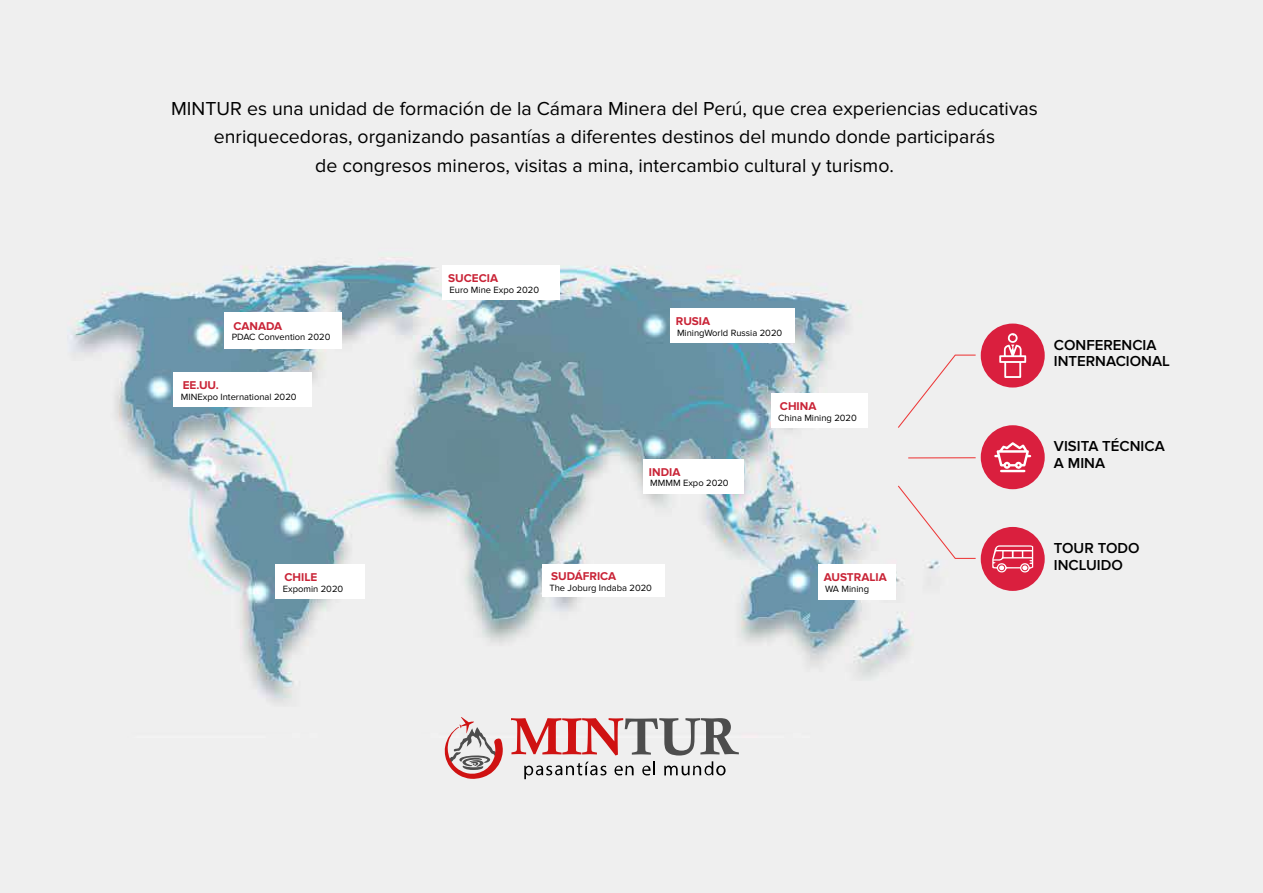
<style>
.page{position:relative;width:1263px;height:893px;background:#efefef}
.page>*{position:absolute;margin:0;border:0;box-sizing:border-box;transform-origin:0 0}
.t1{font:19.5px/28.5px "Proxima Nova";color:#000;text-align:center}
.t2{font:600 15px/16.5px "Proxima Nova";color:#000}
.t3{font:700 11.7px "Proxima Nova";color:#c92437}
.t4{font:9.45px "Proxima Nova";color:#000}
</style>
<div class="page">
<img style="left:68px;top:258px;width:965px;height:444px">
<div style="left:224px;top:312px;width:118px;height:37px;background:#fff"></div>
<div style="left:174px;top:372px;width:138px;height:35px;background:#fff"></div>
<div style="left:442px;top:266px;width:118px;height:34px;background:#fff"></div>
<div style="left:670px;top:308px;width:124px;height:35px;background:#fff"></div>
<div style="left:643px;top:459px;width:100px;height:34px;background:#fff"></div>
<div style="left:771px;top:394px;width:96px;height:34px;background:#fff"></div>
<div style="left:276px;top:565px;width:89px;height:34px;background:#fff"></div>
<div style="left:542px;top:565px;width:122px;height:32px;background:#fff"></div>
<div style="left:818px;top:565px;width:77px;height:35px;background:#fff"></div>
<div style="left:981px;top:324px;width:64px;height:64px;background:#da1f3e;border-radius:50%"></div>
<svg style="left:999px;top:333px;width:27px;height:45px"></svg>
<div style="left:981px;top:425px;width:64px;height:64px;background:#da1f3e;border-radius:50%"></div>
<svg style="left:994px;top:442px;width:37px;height:30px"></svg>
<div style="left:981px;top:527px;width:64px;height:64px;background:#da1f3e;border-radius:50%"></div>
<svg style="left:992px;top:545px;width:41px;height:27px"></svg>
<svg style="left:897px;top:354px;width:80px;height:75px"></svg>
<svg style="left:897px;top:484px;width:80px;height:75px"></svg>
<svg style="left:907px;top:457px;width:70px;height:2px"></svg>
<svg style="left:444px;top:717px;width:59px;height:62px"></svg>
<svg style="left:524px;top:762px;width:82px;height:17px"></svg>
<svg style="left:614px;top:766px;width:20px;height:9px"></svg>
<svg style="left:642px;top:761px;width:13px;height:14px"></svg>
<svg style="left:664px;top:761px;width:61px;height:14px"></svg>
<svg style="left:511px;top:718px;width:228px;height:37px"></svg>
<p class="t1" style="left:171px;top:94px;width:868px">MINTUR es una unidad de formación de la Cámara Minera del Perú, que crea experiencias educativas enriquecedoras, organizando pasantías a diferentes destinos del mundo donde participarás<br>de congresos mineros, visitas a mina, intercambio cultural y turismo.</p>
<p class="t3" style="left:233px;top:319px;width:50px">CANADA</p>
<p class="t4" style="left:232px;top:332px;width:100px">PDAC Convention 2020</p>
<p class="t3" style="left:183px;top:378px;width:38px">EE.UU.</p>
<p class="t4" style="left:181px;top:391px;width:117px">MINExpo International 2020</p>
<p class="t3" style="left:285px;top:570px;width:34px">CHILE</p>
<p class="t4" style="left:283px;top:583px;width:62px">Expomin 2020</p>
<p class="t3" style="left:448px;top:272px;width:51px">SUCECIA</p>
<p class="t4" style="left:449px;top:284px;width:91px">Euro Mine Expo 2020</p>
<p class="t3" style="left:676px;top:314px;width:36px">RUSIA</p>
<p class="t4" style="left:677px;top:327px;width:107px">MiningWorld Russia 2020</p>
<p class="t3" style="left:649px;top:465px;width:33px">INDIA</p>
<p class="t4" style="left:650px;top:478px;width:80px">MMMM Expo 2020</p>
<p class="t3" style="left:780px;top:400px;width:38px">CHINA</p>
<p class="t4" style="left:778px;top:412px;width:80px">China Mining 2020</p>
<p class="t3" style="left:551px;top:569px;width:67px">SUDÁFRICA</p>
<p class="t4" style="left:549px;top:582px;width:104px">The Joburg Indaba 2020</p>
<p class="t3" style="left:824px;top:571px;width:64px">AUSTRALIA</p>
<p class="t4" style="left:825px;top:583px;width:46px">WA Mining</p>
<p class="t2" style="left:1054px;top:337px;width:118px">CONFERENCIA<br>INTERNACIONAL</p>
<p class="t2" style="left:1054px;top:438px;width:112px">VISITA TÉCNICA<br>A MINA</p>
<p class="t2" style="left:1054px;top:540px;width:87px">TOUR TODO<br>INCLUIDO</p>
</div>
